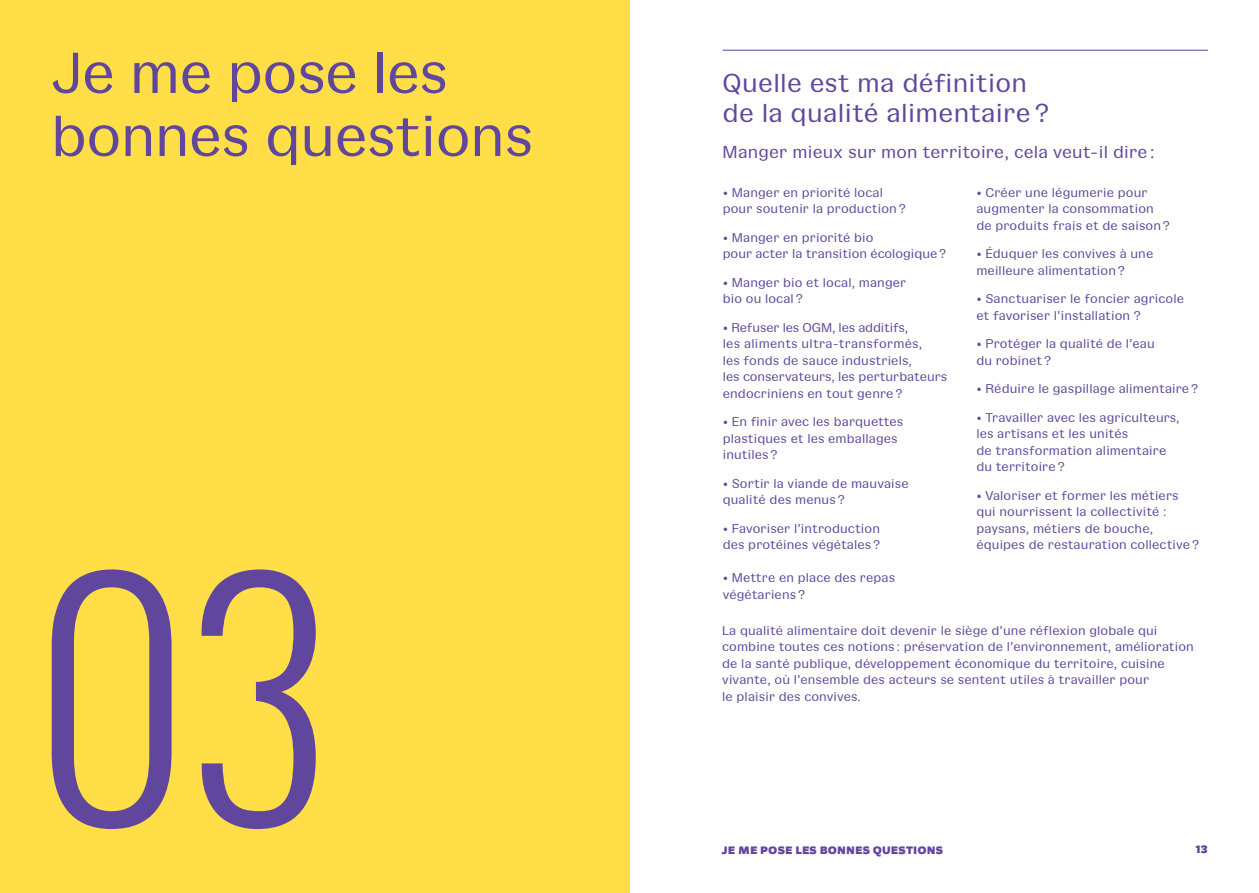
<style>
.page{position:relative;width:1259px;height:893px;background:#fff}
.page>*{position:absolute;margin:0;border:0;box-sizing:border-box;transform-origin:0 0}
.t1{font:300 300px "Oswald";color:#60479d}
.t2{font:60px/63px "Gangster Grotesk";letter-spacing:-.01em;color:#60479d}
.t3{font:27px/30px "Gangster Grotesk";letter-spacing:.01em;color:#60479d}
.t4{font:18px "Gangster Grotesk";letter-spacing:.01em;color:#60479d}
.t5{font:13.2px/16.5px "Gangster Grotesk";letter-spacing:.01em;color:#60479d}
.t6{font:800 12px "Saiga 0.2";letter-spacing:.01em;color:#60479d}
</style>
<div class="page">
<div style="left:0;top:0;width:629px;height:893px;background:#ffde47"></div>
<hr style="left:722px;top:50px;width:486px;height:1px;background:#60479d">
<h2 class="t2" style="left:51px;top:38px;width:484px">Je me pose les bonnes questions</h2>
<h1 class="t1" style="left:35px;top:482px;width:294px">03</h1>
<h3 class="t3" style="left:722px;top:66px;width:328px">Quelle est ma définition de la qualité alimentaire ?</h3>
<h3 class="t4" style="left:722px;top:138px;width:433px">Manger mieux sur mon territoire, cela veut-il dire :</h3>
<p class="t5" style="left:723px;top:183px;width:185px">• Manger en priorité local pour soutenir la production ?</p>
<p class="t5" style="left:723px;top:228px;width:225px">• Manger en priorité bio<br>pour acter la transition écologique?</p>
<p class="t5" style="left:723px;top:273px;width:185px">• Manger bio et local, manger bio ou local ?</p>
<p class="t5" style="left:723px;top:318px;width:226px">• Refuser les OGM, les additifs,<br>les aliments ultra-transformés,<br>les fonds de sauce industriels,<br>les conservateurs, les perturbateurs endocriniens en tout genre ?</p>
<p class="t5" style="left:723px;top:413px;width:182px">• En finir avec les barquettes plastiques et les emballages inutiles ?</p>
<p class="t5" style="left:723px;top:474px;width:187px">• Sortir la viande de mauvaise qualité des menus ?</p>
<p class="t5" style="left:723px;top:519px;width:159px">• Favoriser l’introduction des protéines végétales ?</p>
<p class="t5" style="left:723px;top:569px;width:174px">• Mettre en place des repas végétariens ?</p>
<p class="t5" style="left:976px;top:183px;width:195px">• Créer une légumerie pour augmenter la consommation de produits frais et de saison ?</p>
<p class="t5" style="left:976px;top:245px;width:178px">• Éduquer les convives à une meilleure alimentation ?</p>
<p class="t5" style="left:976px;top:290px;width:209px">• Sanctuariser le foncier agricole et favoriser l’installation ?</p>
<p class="t5" style="left:976px;top:335px;width:180px">• Protéger la qualité de l’eau du robinet ?</p>
<p class="t5" style="left:976px;top:380px;width:223px">• Réduire le gaspillage alimentaire ?</p>
<p class="t5" style="left:976px;top:408px;width:205px">• Travailler avec les agriculteurs, les artisans et les unités<br>de transformation alimentaire du territoire ?</p>
<p class="t5" style="left:976px;top:486px;width:224px">• Valoriser et former les métiers qui nourrissent la collectivité : paysans, métiers de bouche, équipes de restauration collective ?</p>
<p class="t5" style="left:722px;top:621px;width:473px">La qualité alimentaire doit devenir le siège d’une réflexion globale qui combine toutes ces notions : préservation de l’environnement, amélioration de la santé publique, développement économique du territoire, cuisine vivante, où l’ensemble des acteurs se sentent utiles à travailler pour<br>le plaisir des convives.</p>
<p class="t6" style="left:722px;top:845px;width:222px">JE ME POSE LES BONNES QUESTIONS</p>
<p class="t6" style="left:1195px;top:845px;width:13px">13</p>
</div>
